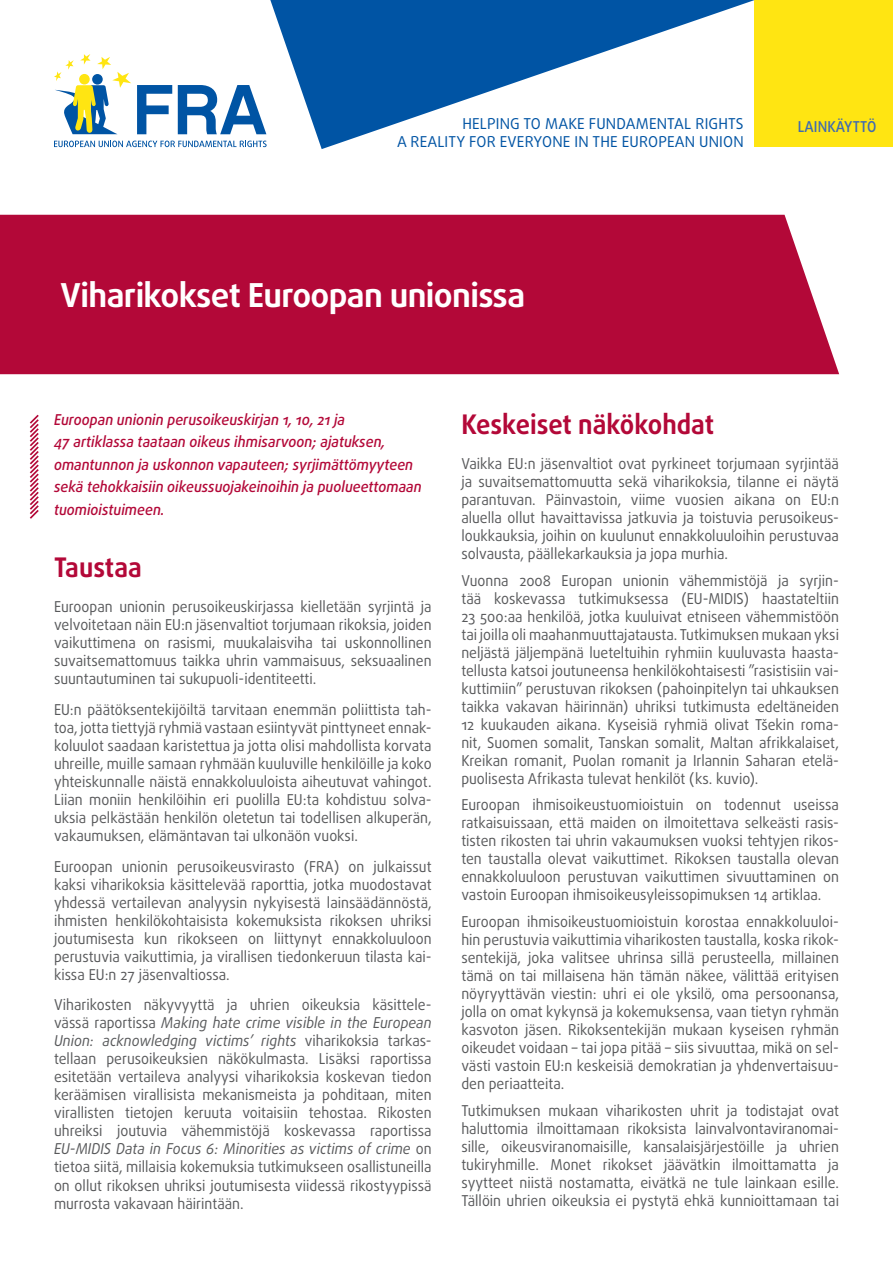
<style>
.page{position:relative;width:893px;height:1263px;background:#fff}
.page>*{position:absolute;margin:0;border:0;box-sizing:border-box;transform-origin:0 0}
.t1{font:700 33px "Daxline Pro";letter-spacing:-.02em;color:#fff}
.t2{font:700 27px "Daxline Pro";color:#b30838;scale:.94 1}
.t3{font:15px/18px "Daxline Pro";color:#58595b;text-align:justify;scale:.94 1}
.t4{font:italic 500 15px/22.5px "Daxline Pro";color:#b30838;scale:.94 1}
.t5{font:15px "Daxline Pro";letter-spacing:.01em;color:#0054a4}
.t6{font:500 15px "Daxline Pro";letter-spacing:.01em;color:#3f6ab1;scale:.94 1}
.s1{font-style:italic}
</style>
<div class="page">
<div style="left:0;top:215px;width:839px;height:159px;background:#b30838"></div>
<svg style="left:137px;top:85px;width:35px;height:49px"></svg>
<svg style="left:178px;top:85px;width:88px;height:49px"></svg>
<svg style="left:54px;top:141px;width:213px;height:6px"></svg>
<svg style="left:54px;top:54px;width:77px;height:80px"></svg>
<svg style="left:270px;top:0;width:485px;height:149px"></svg>
<div style="left:755px;top:0;width:138px;height:146px;background:#ffe512"></div>
<svg style="left:29px;top:414px;width:10px;height:105px"></svg>
<p class="t5" style="left:462px;top:113px;width:17px">Helpi</p>
<p class="t5" style="left:500px;top:113px;width:56px">ng to make</p>
<p class="t5" style="left:589px;top:113px;width:39px">fundame</p>
<p class="t5" style="left:657px;top:113px;width:20px">ntal</p>
<p class="t5" style="left:695px;top:113px;width:32px">rights</p>
<p class="t5" style="left:397px;top:131px;width:22px">a realit</p>
<p class="t5" style="left:456px;top:131px;width:53px">y for ever</p>
<p class="t5" style="left:534px;top:131px;width:68px">yone in the</p>
<p class="t5" style="left:622px;top:131px;width:123px">European Union</p>
<h1 class="t1" style="left:61px;top:274px;width:466px">Viharikokset Euroopan unionissa</h1>
<p class="t6" style="left:798px;top:117px;width:85px">LAINKÄYTTÖ</p>
<p class="t4" style="left:54px;top:408px;width:393px">Euroopan unionin perusoikeuskirjan 1, 10, 21 ja<br>47 artiklassa taataan oikeus ihmisarvoon; ajatuksen, omantunnon ja uskonnon vapauteen; syrjimättömyyteen sekä tehokkaisiin oikeussuojakeinoihin ja puolueettomaan tuomioistuimeen.</p>
<h2 class="t2" style="left:54px;top:549px;width:95px">Taustaa</h2>
<p class="t3" style="left:54px;top:598px;width:403px">Euroopan unionin perusoikeuskirjassa kielletään syrjintä ja velvoitetaan näin EU:n jäsenvaltiot torjumaan rikoksia, joiden vaikuttimena on rasismi, muukalaisviha tai uskonnollinen suvaitsemattomuus taikka uhrin vammaisuus, seksuaalinen suuntautuminen tai sukupuoli-identiteetti.</p>
<p class="t3" style="left:54px;top:701px;width:403px">EU:n päätöksentekijöiltä tarvitaan enemmän poliittista tah&shy;toa, jotta tiettyjä ryhmiä vastaan esiintyvät pinttyneet ennak&shy;koluulot saadaan karistettua ja jotta olisi mahdollista korvata uhreille, muille samaan ryhmään kuuluville henkilöille ja koko yhteiskunnalle näistä ennakkoluuloista aiheutuvat vahingot.<br>Liian moniin henkilöihin eri puolilla EU:ta kohdistuu solva&shy;uksia pelkästään henkilön oletetun tai todellisen alkuperän, vakaumuksen, elämäntavan tai ulkonäön vuoksi.</p>
<p class="t3" style="left:54px;top:857px;width:403px">Euroopan unionin perusoikeusvirasto (FRA) on julkaissut kaksi viharikoksia käsittelevää raporttia, jotka muodostavat yhdessä vertailevan analyysin nykyisestä lainsäädännöstä, ihmisten henkilökohtaisista kokemuksista rikoksen uhriksi joutumisesta kun rikokseen on liittynyt ennakkoluuloon perustuvia vaikuttimia, ja virallisen tiedonkeruun tilasta kai&shy;kissa EU:n 27 jäsenvaltiossa.</p>
<p class="t3" style="left:54px;top:996px;width:403px">Viharikosten näkyvyyttä ja uhrien oikeuksia käsittele&shy;vässä raportissa <span class="s1">Making hate crime visible in the European Union: acknowledging victims’ rights</span> viharikoksia tarkas&shy;tellaan perusoikeuksien näkökulmasta. Lisäksi raportissa esitetään vertaileva analyysi viharikoksia koskevan tiedon keräämisen virallisista mekanismeista ja pohditaan, miten virallisten tietojen keruuta voitaisiin tehostaa. Rikosten uhreiksi joutuvia vähemmistöjä koskevassa raportissa <span class="s1">EU-MIDIS Data in Focus 6: Minorities as victims of crime</span> on tietoa siitä, millaisia kokemuksia tutkimukseen osallistuneilla on ollut rikoksen uhriksi joutumisesta viidessä rikostyypissä murrosta vakavaan häirintään.</p>
<h2 class="t2" style="left:461px;top:407px;width:270px">Keskeiset näkökohdat</h2>
<p class="t3" style="left:461px;top:455px;width:403px">Vaikka EU:n jäsenvaltiot ovat pyrkineet torjumaan syrjintää ja suvaitsemattomuutta sekä viharikoksia, tilanne ei näytä parantuvan. Päinvastoin, viime vuosien aikana on EU:n aluella ollut havaittavissa jatkuvia ja toistuvia perusoikeus&shy;loukkauksia, joihin on kuulunut ennakkoluuloihin perustuvaa solvausta, päällekarkauksia ja jopa murhia.</p>
<p class="t3" style="left:461px;top:572px;width:403px">Vuonna 2008 Europan unionin vähemmistöjä ja syrjin&shy;tää koskevassa tutkimuksessa (EU-MIDIS) haastateltiin 23 500:aa henkilöä, jotka kuuluivat etniseen vähemmistöön tai joilla oli maahanmuuttajatausta. Tutkimuksen mukaan yksi neljästä jäljempänä lueteltuihin ryhmiin kuuluvasta haasta&shy;tellusta katsoi joutuneensa henkilökohtaisesti ”rasistisiin vai&shy;kuttimiin” perustuvan rikoksen (pahoinpitelyn tai uhkauksen taikka vakavan häirinnän) uhriksi tutkimusta edeltäneiden 12 kuukauden aikana. Kyseisiä ryhmiä olivat Tšekin roma&shy;nit, Suomen somalit, Tanskan somalit, Maltan afrikkalaiset, Kreikan romanit, Puolan romanit ja Irlannin Saharan etelä&shy;puolisesta Afrikasta tulevat henkilöt (ks. kuvio).</p>
<p class="t3" style="left:461px;top:796px;width:403px">Euroopan ihmisoikeustuomioistuin on todennut useissa ratkaisuissaan, että maiden on ilmoitettava selkeästi rasis&shy;tisten rikosten tai uhrin vakaumuksen vuoksi tehtyjen rikos&shy;ten taustalla olevat vaikuttimet. Rikoksen taustalla olevan ennakkoluuloon perustuvan vaikuttimen sivuuttaminen on vastoin Euroopan ihmisoikeusyleissopimuksen 14 artiklaa.</p>
<p class="t3" style="left:461px;top:913px;width:403px">Euroopan ihmisoikeustuomioistuin korostaa ennakkoluuloi&shy;hin perustuvia vaikuttimia viharikosten taustalla, koska rikok&shy;sentekijä, joka valitsee uhrinsa sillä perusteella, millainen tämä on tai millaisena hän tämän näkee, välittää erityisen nöyryyttävän viestin: uhri ei ole yksilö, oma persoonansa, jolla on omat kykynsä ja kokemuksensa, vaan tietyn ryhmän kasvoton jäsen. Rikoksentekijän mukaan kyseisen ryhmän oikeudet voidaan – tai jopa pitää – siis sivuuttaa, mikä on sel&shy;västi vastoin EU:n keskeisiä demokratian ja yhdenvertaisuu&shy;den periaatteita.</p>
<p class="t3" style="left:461px;top:1101px;width:403px">Tutkimuksen mukaan viharikosten uhrit ja todistajat ovat haluttomia ilmoittamaan rikoksista lainvalvontaviranomai&shy;sille, oikeusviranomaisille, kansalaisjärjestöille ja uhrien tukiryhmille. Monet rikokset jäävätkin ilmoittamatta ja syytteet niistä nostamatta, eivätkä ne tule lainkaan esille.<br>Tällöin uhrien oikeuksia ei pystytä ehkä kunnioittamaan tai</p>
</div>
